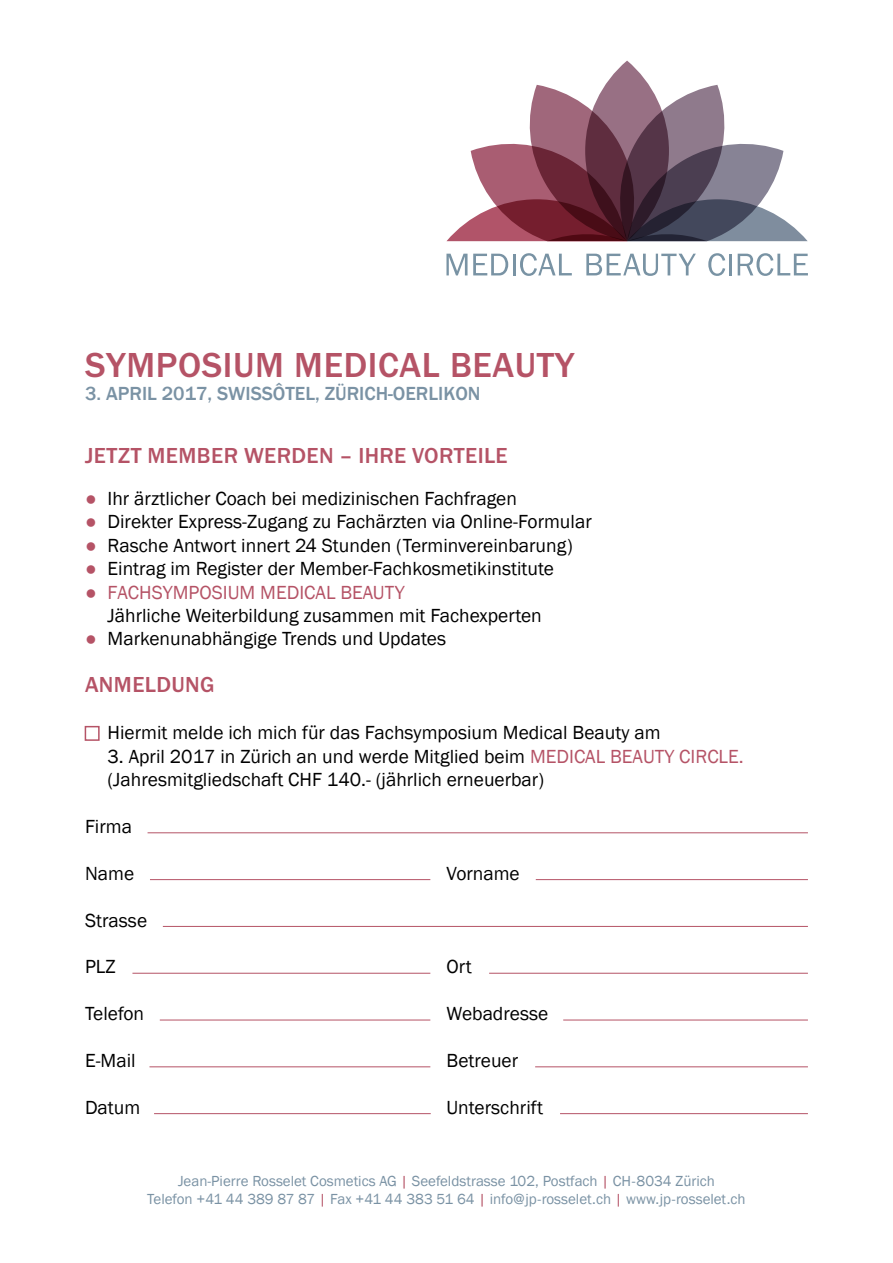
<style>
.page{position:relative;width:893px;height:1263px;background:#fff}
.page>*{position:absolute;margin:0;border:0;box-sizing:border-box;transform-origin:0 0}
.t1{font:700 36px "Franklin Gothic";letter-spacing:.015em;color:#b55366}
.t2{font:700 22.5px "Franklin Gothic";letter-spacing:.015em;color:#b55366}
.t3{font:19.5px/23.4px "Franklin Gothic";color:#000}
.t4{font:500 19.5px "Franklin Gothic";color:#7a92a4}
.t5{font:19.5px "Franklin Gothic";color:#b55366}
.t6{font:15px/18px "Franklin Gothic";color:#7a92a4;text-align:center}
.s1{color:#b55366}
</style>
<div class="page">
<svg style="left:446px;top:254px;width:62px;height:21px"></svg>
<hr style="left:513px;top:254px;width:2px;height:21px;background:#7993a4">
<svg style="left:520px;top:253px;width:52px;height:23px"></svg>
<svg style="left:586px;top:254px;width:110px;height:22px"></svg>
<svg style="left:708px;top:253px;width:17px;height:23px"></svg>
<hr style="left:729px;top:254px;width:3px;height:21px;background:#7993a4">
<svg style="left:738px;top:253px;width:70px;height:23px"></svg>
<svg style="left:585px;top:61px;width:84px;height:180px"></svg>
<svg style="left:446px;top:85px;width:362px;height:156px"></svg>
<div style="left:85px;top:726px;width:15px;height:15px;border:2px solid #b55366"></div>
<hr style="left:560px;top:1113px;width:248px;height:1px;background:#b55366">
<hr style="left:154px;top:1113px;width:277px;height:1px;background:#b55366">
<hr style="left:148px;top:832px;width:660px;height:1px;background:#b55366">
<hr style="left:489px;top:973px;width:319px;height:1px;background:#b55366">
<hr style="left:132px;top:973px;width:298px;height:1px;background:#b55366">
<hr style="left:163px;top:926px;width:645px;height:1px;background:#b55366">
<hr style="left:536px;top:879px;width:272px;height:1px;background:#b55366">
<hr style="left:150px;top:879px;width:280px;height:1px;background:#b55366">
<hr style="left:563px;top:1020px;width:245px;height:1px;background:#b55366">
<hr style="left:160px;top:1020px;width:270px;height:1px;background:#b55366">
<hr style="left:535px;top:1066px;width:273px;height:1px;background:#b55366">
<hr style="left:149px;top:1066px;width:281px;height:1px;background:#b55366">
<h1 class="t1" style="left:85px;top:345px;width:491px">SYMPOSIUM MEDICAL BEAUTY</h1>
<p class="t4" style="left:85px;top:382px;width:397px">3. APRIL 2017, SWISSÔTEL, ZÜRICH-OERLIKON</p>
<p class="t2" style="left:85px;top:443px;width:424px">JETZT MEMBER WERDEN – IHRE VORTEILE</p>
<p class="t3" style="left:85px;top:487px;width:433px"><span class="s1">●</span> Ihr ärztlicher Coach bei medizinischen Fachfragen</p>
<p class="t3" style="left:85px;top:510px;width:508px"><span class="s1">●</span> Direkter Express-Zugang zu Fachärzten via Online-Formular</p>
<p class="t3" style="left:85px;top:534px;width:489px"><span class="s1">●</span> Rasche Antwort innert 24 Stunden (Terminvereinbarung)</p>
<p class="t3" style="left:85px;top:557px;width:470px"><span class="s1">●</span> Eintrag im Register der Member-Fachkosmetikinstitute</p>
<p class="t5" style="left:85px;top:580px;width:321px">● FACHSYMPOSIUM MEDICAL BEAUTY</p>
<p class="t3" style="left:108px;top:604px;width:436px">Jährliche Weiterbildung zusammen mit Fachexperten</p>
<p class="t3" style="left:85px;top:627px;width:363px"><span class="s1">●</span> Markenunabhängige Trends und Updates</p>
<p class="t2" style="left:85px;top:672px;width:131px">ANMELDUNG</p>
<p class="t3" style="left:108px;top:721px;width:554px">Hiermit melde ich mich für das Fachsymposium Medical Beauty am</p>
<p class="t3" style="left:108px;top:745px;width:638px">3. April 2017 in Zürich an und werde Mitglied beim <span class="s1">MEDICAL BEAUTY CIRCLE. </span>(Jahresmitgliedschaft CHF 140.- (jährlich erneuerbar)</p>
<p class="t3" style="left:85px;top:815px;width:48px">Firma</p>
<p class="t3" style="left:85px;top:862px;width:51px">Name</p>
<p class="t3" style="left:447px;top:862px;width:75px">Vorname</p>
<p class="t3" style="left:85px;top:909px;width:64px">Strasse</p>
<p class="t3" style="left:85px;top:955px;width:32px">PLZ</p>
<p class="t3" style="left:447px;top:955px;width:27px">Ort</p>
<p class="t3" style="left:85px;top:1002px;width:61px">Telefon</p>
<p class="t3" style="left:447px;top:1002px;width:103px">Webadresse</p>
<p class="t3" style="left:85px;top:1049px;width:52px">E-Mail</p>
<p class="t3" style="left:447px;top:1049px;width:73px">Betreuer</p>
<p class="t3" style="left:85px;top:1096px;width:57px">Datum</p>
<p class="t3" style="left:447px;top:1096px;width:98px">Unterschrift</p>
<p class="t6" style="left:147px;top:1172px;width:600px">Jean-Pierre Rosselet Cosmetics AG <span class="s1">|</span> Seefeldstrasse 102, Postfach <span class="s1">|</span> CH-8034 Zürich<br>Telefon +41 44 389 87 87 <span class="s1">|</span> Fax +41 44 383 51 64 <span class="s1">|</span> info@jp-rosselet.ch <span class="s1">|</span> www.jp-rosselet.ch</p>
</div>
